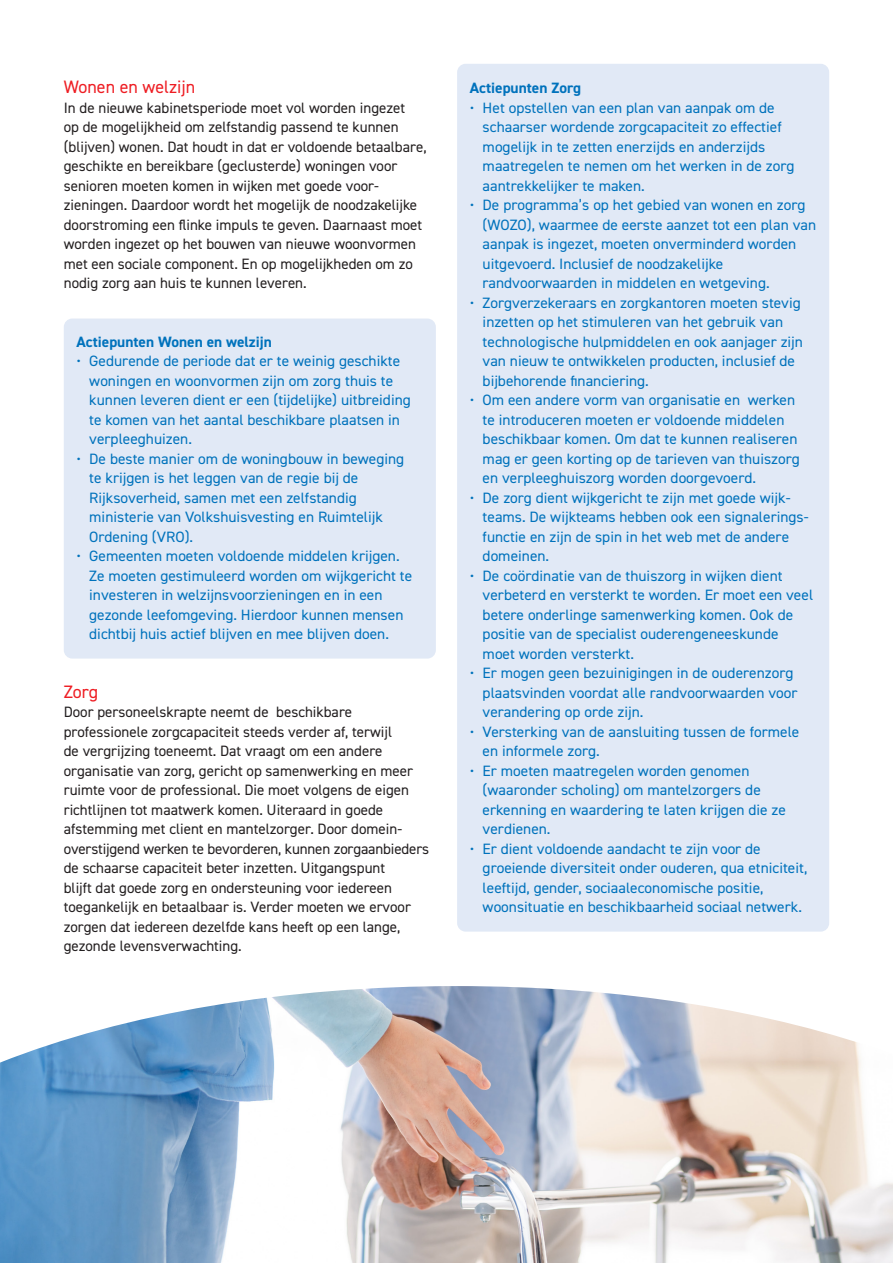
<style>
.page{position:relative;width:893px;height:1263px;background:#fff}
.page>*{position:absolute;margin:0;border:0;box-sizing:border-box;transform-origin:0 0}
.tussenkop{font:18px "DIN2014";color:#ee1d23}
.actiepunt{font:15px/19.5px "DIN2014";color:#0072bc}
.brood{font:15px/19.5px "DIN2014";color:#231f20}
.actiepunt-2{font:700 15px "DIN2014";color:#0072bc}
</style>
<div class="page">
<div style="left:64px;top:318px;width:372px;height:341px;background:#e1e9f6;border-radius:9px"></div>
<div style="left:457px;top:64px;width:372px;height:867px;background:#e1e9f6;border-radius:9px"></div>
<img style="left:0;top:986px;width:893px;height:277px">
<p class="tussenkop" style="left:64px;top:76px;width:133px">Wonen en welzijn</p>
<p class="brood" style="left:64px;top:97px;width:364px">In de nieuwe kabinetsperiode moet vol worden ingezet<br>op de mogelijkheid om zelfstandig passend te kunnen (blijven) wonen. Dat houdt in dat er voldoende betaalbare, geschikte en bereikbare (geclusterde) woningen voor senioren moeten komen in wijken met goede voor&shy;zieningen. Daardoor wordt het mogelijk de noodzakelijke doorstroming een flinke impuls te geven. Daarnaast moet worden ingezet op het bouwen van nieuwe woonvormen met een sociale component. En op mogelijkheden om zo nodig zorg aan huis te kunnen leveren.</p>
<p class="actiepunt-2" style="left:77px;top:331px;width:197px">Actiepunten Wonen en welzijn</p>
<p class="actiepunt" style="left:89px;top:351px;width:323px;text-indent:-13px">• Gedurende de periode dat er te weinig geschikte woningen en woonvormen zijn om zorg thuis te kunnen leveren dient er een (tijdelijke) uitbreiding te komen van het aantal beschikbare plaatsen in verpleeghuizen.</p>
<p class="actiepunt" style="left:89px;top:448px;width:316px;text-indent:-13px">• De beste manier om de woningbouw in beweging te krijgen is het leggen van de regie bij de Rijksoverheid, samen met een zelfstandig ministerie van Volkshuisvesting en Ruimtelijk Ordening (VRO).</p>
<p class="actiepunt" style="left:89px;top:546px;width:324px;text-indent:-13px">• Gemeenten moeten voldoende middelen krijgen.<br>Ze moeten gestimuleerd worden om wijkgericht te investeren in welzijnsvoorzieningen en in een gezonde leefomgeving. Hierdoor kunnen mensen dichtbij huis actief blijven en mee blijven doen.</p>
<p class="tussenkop" style="left:64px;top:680px;width:36px">Zorg</p>
<p class="brood" style="left:64px;top:702px;width:367px">Door personeelskrapte neemt de beschikbare professionele zorgcapaciteit steeds verder af, terwijl<br>de vergrijzing toeneemt. Dat vraagt om een andere organisatie van zorg, gericht op samenwerking en meer ruimte voor de professional. Die moet volgens de eigen richtlijnen tot maatwerk komen. Uiteraard in goede afstemming met client en mantelzorger. Door domein&shy;overstijgend werken te bevorderen, kunnen zorgaanbieders de schaarse capaciteit beter inzetten. Uitgangspunt<br>blijft dat goede zorg en ondersteuning voor iedereen toegankelijk en betaalbaar is. Verder moeten we ervoor zorgen dat iedereen dezelfde kans heeft op een lange, gezonde levensverwachting.</p>
<p class="actiepunt-2" style="left:470px;top:78px;width:113px">Actiepunten Zorg</p>
<p class="actiepunt" style="left:483px;top:97px;width:313px;text-indent:-13px">• Het opstellen van een plan van aanpak om de schaarser wordende zorgcapaciteit zo effectief mogelijk in te zetten enerzijds en anderzijds maatregelen te nemen om het werken in de zorg aantrekkelijker te maken.</p>
<p class="actiepunt" style="left:483px;top:195px;width:335px;text-indent:-13px">• De programma’s op het gebied van wonen en zorg (WOZO), waarmee de eerste aanzet tot een plan van aanpak is ingezet, moeten onverminderd worden uitgevoerd. Inclusief de noodzakelijke randvoorwaarden in middelen en wetgeving.</p>
<p class="actiepunt" style="left:483px;top:292px;width:322px;text-indent:-13px">• Zorgverzekeraars en zorgkantoren moeten stevig inzetten op het stimuleren van het gebruik van technologische hulpmiddelen en ook aanjager zijn van nieuw te ontwikkelen producten, inclusief de bijbehorende financiering.</p>
<p class="actiepunt" style="left:483px;top:390px;width:319px;text-indent:-13px">• Om een andere vorm van organisatie en werken te introduceren moeten er voldoende middelen beschikbaar komen. Om dat te kunnen realiseren mag er geen korting op de tarieven van thuiszorg en verpleeghuiszorg worden doorgevoerd.</p>
<p class="actiepunt" style="left:483px;top:487px;width:327px;text-indent:-13px">• De zorg dient wijkgericht te zijn met goede wijk&shy;teams. De wijkteams hebben ook een signalerings&shy;functie en zijn de spin in het web met de andere domeinen.</p>
<p class="actiepunt" style="left:483px;top:565px;width:332px;text-indent:-13px">• De coördinatie van de thuiszorg in wijken dient verbeterd en versterkt te worden. Er moet een veel betere onderlinge samenwerking komen. Ook de positie van de specialist ouderengeneeskunde moet worden versterkt.</p>
<p class="actiepunt" style="left:483px;top:663px;width:316px;text-indent:-13px">• Er mogen geen bezuinigingen in de ouderenzorg plaatsvinden voordat alle randvoorwaarden voor verandering op orde zijn.</p>
<p class="actiepunt" style="left:483px;top:721px;width:318px;text-indent:-13px">• Versterking van de aansluiting tussen de formele en informele zorg.</p>
<p class="actiepunt" style="left:483px;top:760px;width:305px;text-indent:-13px">• Er moeten maatregelen worden genomen (waaronder scholing) om mantelzorgers de erkenning en waardering te laten krijgen die ze verdienen.</p>
<p class="actiepunt" style="left:483px;top:838px;width:326px;text-indent:-13px">• Er dient voldoende aandacht te zijn voor de groeiende diversiteit onder ouderen, qua etniciteit, leeftijd, gender, sociaaleconomische positie, woonsituatie en beschikbaarheid sociaal netwerk.</p>
</div>
